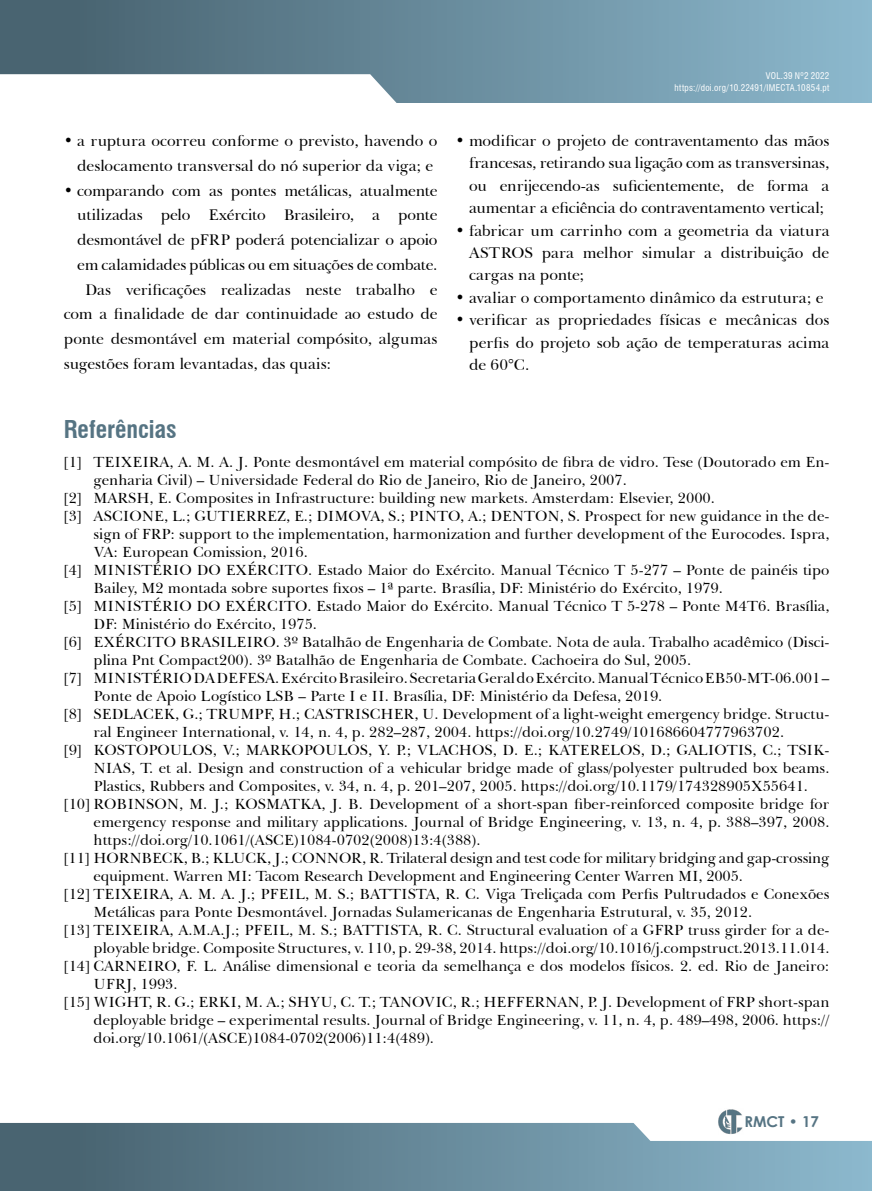
<style>
.page{position:relative;width:872px;height:1191px;background:#fff}
.page>*{position:absolute;margin:0;border:0;box-sizing:border-box;transform-origin:0 0}
.t1{font:700 condensed 24px "Swiss 721 BT";letter-spacing:-.005em;color:#567483}
.t2{font:15.75px/22.4px "Baskerville BT";letter-spacing:-.005em;color:#000;text-align:justify}
.t3{font:15px "Baskerville BT";color:#000}
.t4{font:700 15px "Century Gothic";color:#567483}
.t5{font:condensed 9px/12px "Swiss 721 BT";letter-spacing:.03em;color:#fff;text-align:right}
</style>
<div class="page">
<div style="left:0;top:0;width:872px;height:102px;background:linear-gradient(to right,#445d6a,#8cb8cd)"></div>
<hr style="left:0;top:0;width:1px;height:102px;background:#496471">
<svg style="left:0;top:1123px;width:872px;height:68px;background:#658898"></svg>
<svg style="left:629px;top:1123px;width:243px;height:18px"></svg>
<svg style="left:0;top:74px;width:406px;height:29px"></svg>
<img style="left:718px;top:1109px;width:25px;height:25px">
<p class="t2" style="left:64px;top:128px;width:375px;line-height:24.8px;text-align:center">• a ruptura ocorreu conforme o previsto, havendo o deslocamento transversal do nó superior da viga; e</p>
<p class="t2" style="left:64px;top:178px;width:375px">• comparando com as pontes metálicas, atualmente</p>
<p class="t2" style="left:77px;top:203px;width:362px">utilizadas pelo Exército Brasileiro, a ponte</p>
<p class="t2" style="left:77px;top:228px;width:362px">desmontável de pFRP poderá potencializar o apoio</p>
<p class="t2" style="left:77px;top:253px;width:362px">em calamidades públicas ou em situações de combate.</p>
<p class="t2" style="left:85px;top:278px;width:354px">Das verificações realizadas neste trabalho e</p>
<p class="t2" style="left:64px;top:302px;width:375px">com a finalidade de dar continuidade ao estudo de</p>
<p class="t2" style="left:64px;top:327px;width:375px">ponte desmontável em material compósito, algumas</p>
<p class="t2" style="left:64px;top:352px;width:269px">sugestões foram levantadas, das quais:</p>
<p class="t5" style="left:674px;top:70px;width:156px">VOL.39 Nº2 2022 https://doi.org/10.22491/IMECTA.10854.pt</p>
<p class="t2" style="left:469px;top:129px;width:362px;text-indent:-13px">• modificar o projeto de contraventamento das mãos francesas, retirando sua ligação com as transversinas, ou enrijecendo-as suficientemente, de forma a aumentar a eficiência do contraventamento vertical;</p>
<p class="t2" style="left:469px;top:218px;width:362px;text-indent:-13px">• fabricar um carrinho com a geometria da viatura ASTROS para melhor simular a distribuição de cargas na ponte;</p>
<p class="t2" style="left:455px;top:286px;width:369px">• avaliar o comportamento dinâmico da estrutura; e</p>
<p class="t2" style="left:469px;top:308px;width:362px;text-indent:-13px">• verificar as propriedades físicas e mecânicas dos perfis do projeto sob ação de temperaturas acima de 60°C.</p>
<h1 class="t1" style="left:64px;top:415px;width:114px">Referências</h1>
<p class="t3" style="left:64px;top:451px;width:767px">[1] TEIXEIRA, A. M. A. J. Ponte desmontável em material compósito de fibra de vidro. Tese (Doutorado em En-</p>
<p class="t3" style="left:94px;top:469px;width:535px">genharia Civil) – Universidade Federal do Rio de Janeiro, Rio de Janeiro, 2007.</p>
<p class="t3" style="left:64px;top:487px;width:652px">[2] MARSH, E. Composites in Infrastructure: building new markets. Amsterdam: Elsevier, 2000.</p>
<p class="t3" style="left:64px;top:505px;width:767px">[3] ASCIONE, L.; GUTIERREZ, E.; DIMOVA, S.; PINTO, A.; DENTON, S. Prospect for new guidance in the de-</p>
<p class="t3" style="left:94px;top:523px;width:737px">sign of FRP: support to the implementation, harmonization and further development of the Eurocodes. Ispra,</p>
<p class="t3" style="left:94px;top:541px;width:216px">VA: European Comission, 2016.</p>
<p class="t3" style="left:64px;top:559px;width:767px">[4] MINISTÉRIO DO EXÉRCITO. Estado Maior do Exército. Manual Técnico T 5-277 – Ponte de painéis tipo</p>
<p class="t3" style="left:94px;top:577px;width:631px">Bailey, M2 montada sobre suportes fixos – 1ª parte. Brasília, DF: Ministério do Exército, 1979.</p>
<p class="t3" style="left:64px;top:595px;width:767px">[5] MINISTÉRIO DO EXÉRCITO. Estado Maior do Exército. Manual Técnico T 5-278 – Ponte M4T6. Brasília,</p>
<p class="t3" style="left:94px;top:613px;width:225px">DF: Ministério do Exército, 1975.</p>
<p class="t3" style="left:64px;top:631px;width:767px">[6] EXÉRCITO BRASILEIRO. 3º Batalhão de Engenharia de Combate. Nota de aula. Trabalho acadêmico (Disci-</p>
<p class="t3" style="left:94px;top:649px;width:599px">plina Pnt Compact200). 3º Batalhão de Engenharia de Combate. Cachoeira do Sul, 2005.</p>
<p class="t3" style="left:64px;top:667px;width:767px">[7] MINISTÉRIO DA DEFESA. Exército Brasileiro. Secretaria Geral do Exército. Manual Técnico EB50-MT-06.001 –</p>
<p class="t3" style="left:94px;top:685px;width:570px">Ponte de Apoio Logístico LSB – Parte I e II. Brasília, DF: Ministério da Defesa, 2019.</p>
<p class="t3" style="left:64px;top:703px;width:767px">[8] SEDLACEK, G.; TRUMPF, H.; CASTRISCHER, U. Development of a light-weight emergency bridge. Structu-</p>
<p class="t3" style="left:94px;top:721px;width:692px">ral Engineer International, v. 14, n. 4, p. 282–287, 2004. https://doi.org/10.2749/101686604777963702.</p>
<p class="t3" style="left:64px;top:739px;width:767px">[9] KOSTOPOULOS, V.; MARKOPOULOS, Y. P.; VLACHOS, D. E.; KATERELOS, D.; GALIOTIS, C.; TSIK-</p>
<p class="t3" style="left:94px;top:757px;width:737px">NIAS, T. et al. Design and construction of a vehicular bridge made of glass/polyester pultruded box beams.</p>
<p class="t3" style="left:94px;top:775px;width:716px">Plastics, Rubbers and Composites, v. 34, n. 4, p. 201–207, 2005. https://doi.org/10.1179/174328905X55641.</p>
<p class="t3" style="left:64px;top:793px;width:767px">[10] ROBINSON, M. J.; KOSMATKA, J. B. Development of a short-span fiber-reinforced composite bridge for</p>
<p class="t3" style="left:94px;top:811px;width:737px">emergency response and military applications. Journal of Bridge Engineering, v. 13, n. 4, p. 388–397, 2008.</p>
<p class="t3" style="left:94px;top:829px;width:388px">https://doi.org/10.1061/(ASCE)1084-0702(2008)13:4(388).</p>
<p class="t3" style="left:64px;top:847px;width:767px">[11] HORNBECK, B.; KLUCK, J.; CONNOR, R. Trilateral design and test code for military bridging and gap-crossing</p>
<p class="t3" style="left:94px;top:865px;width:651px">equipment. Warren MI: Tacom Research Development and Engineering Center Warren MI, 2005.</p>
<p class="t3" style="left:64px;top:883px;width:767px">[12] TEIXEIRA, A. M. A. J.; PFEIL, M. S.; BATTISTA, R. C. Viga Treliçada com Perfis Pultrudados e Conexões</p>
<p class="t3" style="left:94px;top:901px;width:660px">Metálicas para Ponte Desmontável. Jornadas Sulamericanas de Engenharia Estrutural, v. 35, 2012.</p>
<p class="t3" style="left:64px;top:919px;width:767px">[13] TEIXEIRA, A.M.A.J.; PFEIL, M. S.; BATTISTA, R. C. Structural evaluation of a GFRP truss girder for a de-</p>
<p class="t3" style="left:94px;top:937px;width:737px">ployable bridge. Composite Structures, v. 110, p. 29-38, 2014. https://doi.org/10.1016/j.compstruct.2013.11.014.</p>
<p class="t3" style="left:64px;top:955px;width:767px">[14] CARNEIRO, F. L. Análise dimensional e teoria da semelhança e dos modelos físicos. 2. ed. Rio de Janeiro:</p>
<p class="t3" style="left:94px;top:973px;width:86px">UFRJ, 1993.</p>
<p class="t3" style="left:64px;top:991px;width:767px">[15] WIGHT, R. G.; ERKI, M. A.; SHYU, C. T.; TANOVIC, R.; HEFFERNAN, P. J. Development of FRP short-span</p>
<p class="t3" style="left:94px;top:1009px;width:737px">deployable bridge – experimental results. Journal of Bridge Engineering, v. 11, n. 4, p. 489–498, 2006. https://</p>
<p class="t3" style="left:94px;top:1027px;width:342px">doi.org/10.1061/(ASCE)1084-0702(2006)11:4(489).</p>
<p class="t4" style="left:744px;top:1110px;width:76px">RMCT • 17</p>
</div>
